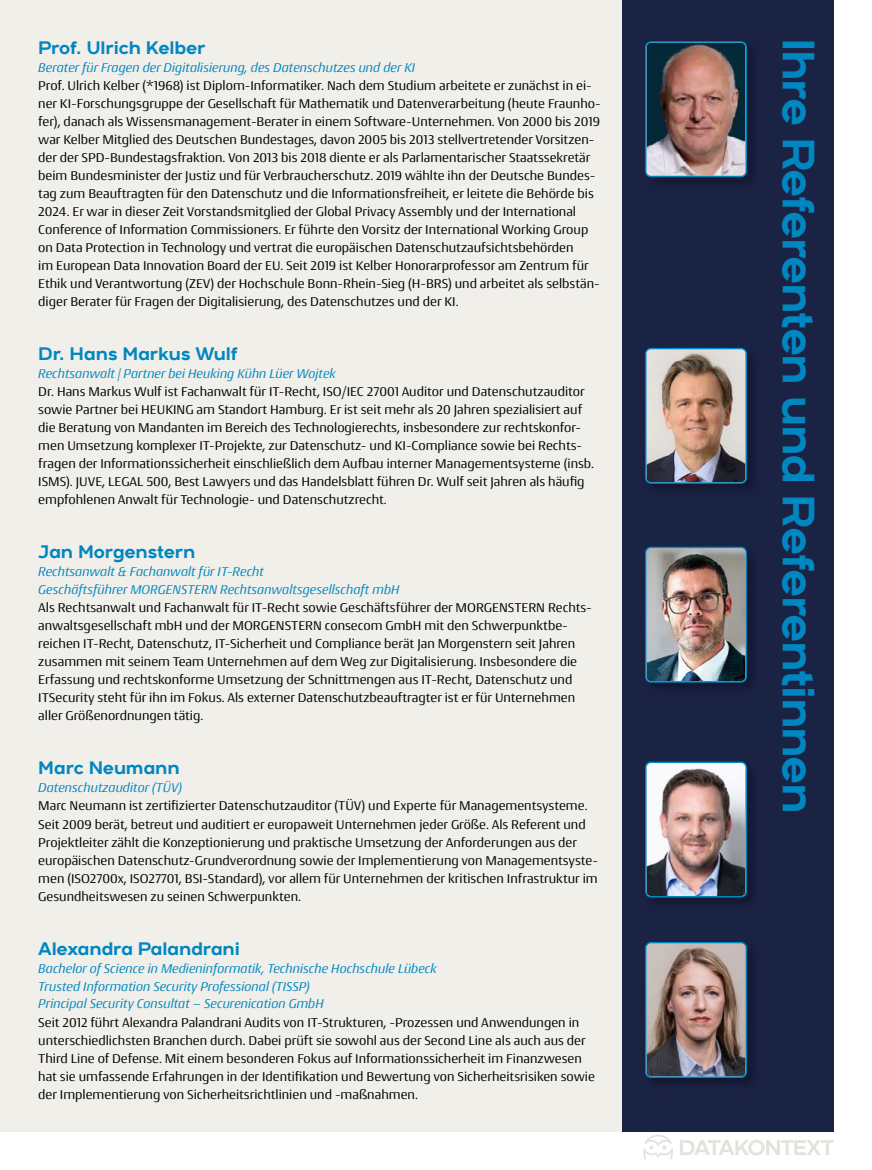
<style>
.page{position:relative;width:872px;height:1170px;background:#fff}
.page>*{position:absolute;margin:0;border:0;box-sizing:border-box;transform-origin:0 0}
.t1{font:700 45px "Arkibal";letter-spacing:-.04em;color:#0086c0}
.t2{font:700 18px "Arkibal";letter-spacing:-.015em;color:#0086c0}
.t3{font:13.5px/18px "Conto";color:#000}
.t4{font:italic 13.5px/18px "Conto";color:#0086c0}
</style>
<div class="page">
<div style="left:0;top:0;width:833px;height:1131px;background:#f0efea"></div>
<div style="left:622px;top:0;width:211px;height:1131px;background:#1b2345"></div>
<svg style="left:643px;top:1135px;width:30px;height:24px"></svg>
<svg style="left:680px;top:1140px;width:153px;height:15px"></svg>
<div style="left:642px;top:39px;width:119px;height:153px;background:#181f3e"></div>
<img style="left:648px;top:44px;width:96px;height:130px">
<div style="left:645px;top:41px;width:102px;height:136px;border:2px solid #0086c0;border-radius:5px"></div>
<div style="left:642px;top:544px;width:119px;height:153px;background:#181f3e"></div>
<img style="left:648px;top:549px;width:96px;height:130px">
<div style="left:645px;top:546px;width:102px;height:136px;border:2px solid #0086c0;border-radius:5px"></div>
<div style="left:642px;top:758px;width:119px;height:153px;background:#181f3e"></div>
<img style="left:648px;top:764px;width:96px;height:130px">
<div style="left:645px;top:761px;width:102px;height:136px;border:2px solid #0086c0;border-radius:5px"></div>
<div style="left:642px;top:345px;width:119px;height:153px;background:#000;opacity:.3"></div>
<img style="left:648px;top:351px;width:96px;height:129px">
<div style="left:645px;top:348px;width:102px;height:135px;border:2px solid #0086c0;border-radius:5px"></div>
<div style="left:642px;top:939px;width:119px;height:153px;background:#000;opacity:.3"></div>
<img style="left:648px;top:944px;width:96px;height:130px">
<div style="left:645px;top:941px;width:102px;height:136px;border:2px solid #0086c0;border-radius:5px"></div>
<h2 class="t2" style="left:38px;top:35px;width:169px">Prof. Ulrich Kelber</h2>
<p class="t4" style="left:38px;top:58px;width:378px">Berater für Fragen der Digitalisierung, des Datenschutzes und der KI</p>
<p class="t3" style="left:38px;top:76px;width:564px">Prof. Ulrich Kelber (*1968) ist Diplom-Informatiker. Nach dem Studium arbeitete er zunächst in ei&shy;ner KI-Forschungsgruppe der Gesellschaft für Mathematik und Datenverarbeitung (heute Fraunho&shy;fer), danach als Wissensmanagement-Berater in einem Software-Unternehmen. Von 2000 bis 2019 war Kelber Mitglied des Deutschen Bundestages, davon 2005 bis 2013 stellvertretender Vorsitzen&shy;der der SPD-Bundestagsfraktion. Von 2013 bis 2018 diente er als Parlamentarischer Staatssekretär beim Bundesminister der Justiz und für Verbraucherschutz. 2019 wählte ihn der Deutsche Bundes&shy;tag zum Beauftragten für den Datenschutz und die Informationsfreiheit, er leitete die Behörde bis 2024. Er war in dieser Zeit Vorstandsmitglied der Global Privacy Assembly und der International Conference of Information Commissioners. Er führte den Vorsitz der International Working Group on Data Protection in Technology und vertrat die europäischen Datenschutzaufsichtsbehörden<br>im European Data Innovation Board der EU. Seit 2019 ist Kelber Honorarprofessor am Zentrum für Ethik und Verantwortung (ZEV) der Hochschule Bonn-Rhein-Sieg (H-BRS) und arbeitet als selbstän&shy;diger Berater für Fragen der Digitalisierung, des Datenschutzes und der KI.</p>
<h2 class="t2" style="left:38px;top:341px;width:201px">Dr. Hans Markus Wulf</h2>
<p class="t4" style="left:38px;top:364px;width:299px">Rechtsanwalt | Partner bei Heuking Kühn Lüer Wojtek</p>
<p class="t3" style="left:38px;top:382px;width:557px">Dr. Hans Markus Wulf ist Fachanwalt für IT-Recht, ISO/IEC 27001 Auditor und Datenschutzauditor sowie Partner bei HEUKING am Standort Hamburg. Er ist seit mehr als 20 Jahren spezialisiert auf die Beratung von Mandanten im Bereich des Technologierechts, insbesondere zur rechtskonfor&shy;men Umsetzung komplexer IT-Projekte, zur Datenschutz- und KI-Compliance sowie bei Rechts&shy;fragen der Informationssicherheit einschließlich dem Aufbau interner Managementsysteme (insb.<br>ISMS). JUVE, LEGAL 500, Best Lawyers und das Handelsblatt führen Dr. Wulf seit Jahren als häufig empfohlenen Anwalt für Technologie- und Datenschutzrecht.</p>
<h2 class="t2" style="left:38px;top:539px;width:159px">Jan Morgenstern</h2>
<p class="t4" style="left:38px;top:562px;width:363px">Rechtsanwalt &amp; Fachanwalt für IT-Recht<br>Geschäftsführer MORGENSTERN Rechtsanwaltsgesellschaft mbH</p>
<p class="t3" style="left:38px;top:598px;width:555px">Als Rechtsanwalt und Fachanwalt für IT-Recht sowie Geschäftsführer der MORGENSTERN Rechts&shy;anwaltsgesellschaft mbH und der MORGENSTERN consecom GmbH mit den Schwerpunktbe&shy;reichen IT-Recht, Datenschutz, IT-Sicherheit und Compliance berät Jan Morgenstern seit Jahren zusammen mit seinem Team Unternehmen auf dem Weg zur Digitalisierung. Insbesondere die Erfassung und rechtskonforme Umsetzung der Schnittmengen aus IT-Recht, Datenschutz und ITSecurity steht für ihn im Fokus. Als externer Datenschutzbeauftragter ist er für Unternehmen aller Größenordnungen tätig.</p>
<h2 class="t2" style="left:38px;top:755px;width:143px">Marc Neumann</h2>
<p class="t4" style="left:38px;top:778px;width:145px">Datenschutzauditor (TÜV)</p>
<p class="t3" style="left:38px;top:796px;width:561px">Marc Neumann ist zertifizierter Datenschutzauditor (TÜV) und Experte für Managementsysteme.<br>Seit 2009 berät, betreut und auditiert er europaweit Unternehmen jeder Größe. Als Referent und Projektleiter zählt die Konzeptionierung und praktische Umsetzung der Anforderungen aus der europäischen Datenschutz-Grundverordnung sowie der Implementierung von Managementsyste&shy;men (ISO2700x, ISO27701, BSI-Standard), vor allem für Unternehmen der kritischen Infrastruktur im Gesundheitswesen zu seinen Schwerpunkten.</p>
<h2 class="t2" style="left:38px;top:935px;width:203px">Alexandra Palandrani</h2>
<p class="t4" style="left:38px;top:958px;width:400px">Bachelor of Science in Medieninformatik, Technische Hochschule Lübeck<br>Trusted Information Security Professional (TISSP)<br>Principal Security Consultat – Securenication GmbH</p>
<p class="t3" style="left:38px;top:1012px;width:558px">Seit 2012 führt Alexandra Palandrani Audits von IT-Strukturen, -Prozessen und Anwendungen in unterschiedlichsten Branchen durch. Dabei prüft sie sowohl aus der Second Line als auch aus der Third Line of Defense. Mit einem besonderen Fokus auf Informationssicherheit im Finanzwesen hat sie umfassende Erfahrungen in der Identifikation und Bewertung von Sicherheitsrisiken sowie der Implementierung von Sicherheitsrichtlinien und -maßnahmen.</p>
<h1 class="t1" style="left:831px;top:38px;width:777px;rotate:90deg">Ihre Referenten und Referentinnen</h1>
</div>
